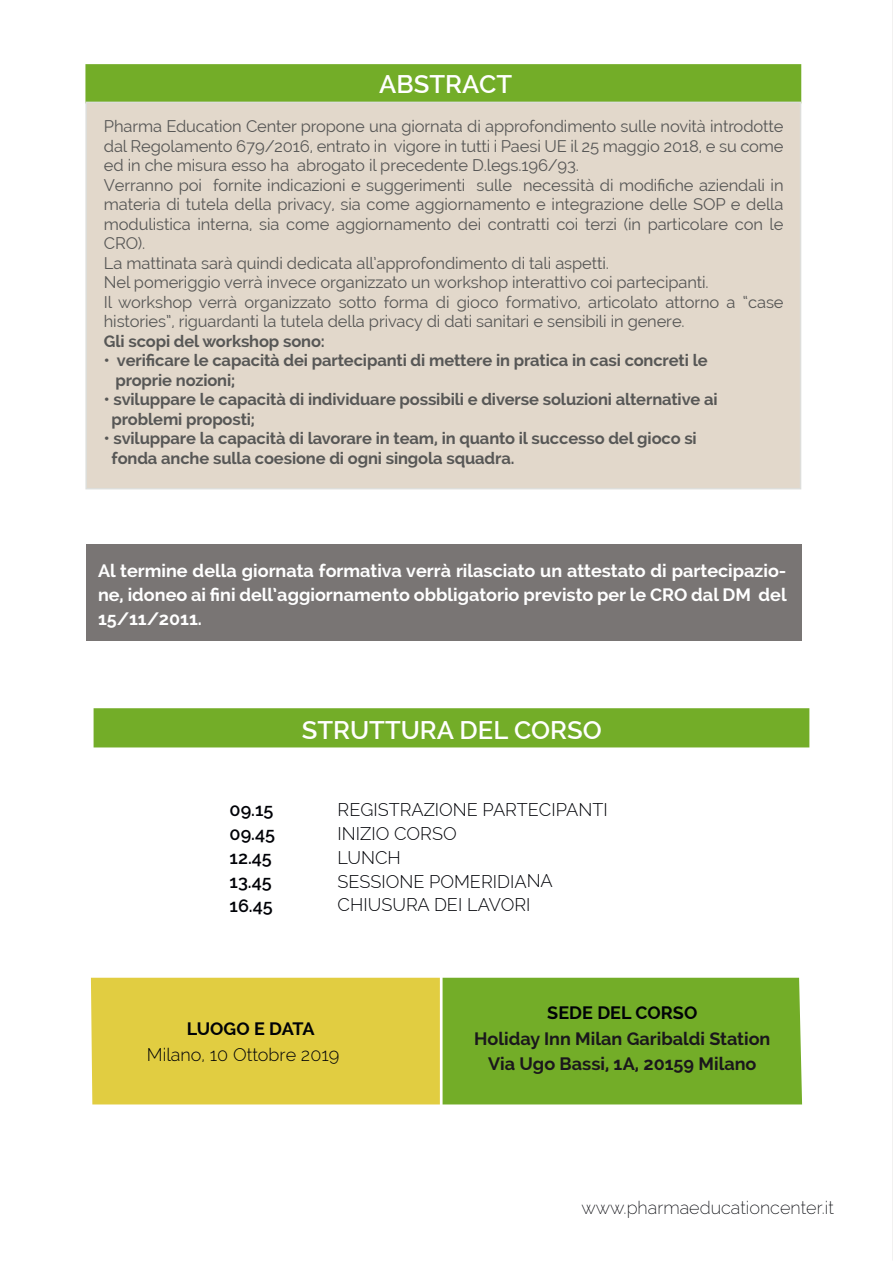
<style>
.page{position:relative;width:893px;height:1263px;background:#fff}
.page>*{position:absolute;margin:0;border:0;box-sizing:border-box;transform-origin:0 0}
.t1{font:600 25.5px "Raleway";color:#fff}
.t2{font:700 18px/24px "Raleway";color:#fff;text-align:justify}
.t3{font:300 18px "Raleway";color:#000207}
.t4{font:700 18px/25.5px "Raleway";color:#1a171c;text-align:center}
.t5{font:200 18px "Raleway";color:#000207}
.t6{font:600 18px "Raleway";color:#000207}
.t7{font:700 18px "Raleway";color:#000207}
.t8{font:700 18px "Raleway";letter-spacing:-.025em;color:#000207}
.t9{font:16.5px/19.5px "Raleway";letter-spacing:-.005em;color:#575756}
.t10{font:700 16.5px/19.5px "Raleway";letter-spacing:-.005em;color:#575756}
</style>
<div class="page">
<div style="left:86px;top:544px;width:715px;height:96px;background:#797574"></div>
<div style="left:85px;top:64px;width:716px;height:39px;background:#73ad28"></div>
<div style="left:86px;top:102px;width:714px;height:387px;background:#e2d8cb"></div>
<div style="left:94px;top:708px;width:715px;height:39px;background:#73ad28"></div>
<div style="left:91px;top:978px;width:349px;height:126px;background:#e1cd41"></div>
<div style="left:442px;top:978px;width:360px;height:126px;background:#73ad28"></div>
<svg style="left:892px;top:0;width:1px;height:1260px"></svg>
<h1 class="t1" style="left:379px;top:70px;width:134px">ABSTRACT</h1>
<p class="t9" style="left:104px;top:116px;width:681px">Pharma Education Center propone una giornata di approfondimento sulle novità introdotte dal Regolamento 679/2016, entrato in vigore in tutti i Paesi UE il 25 maggio 2018, e su come ed in che misura esso ha abrogato il precedente D.legs.196/93.<br>Verranno poi fornite indicazioni e suggerimenti sulle necessità di modifiche aziendali in materia di tutela della privacy, sia come aggiornamento e integrazione delle SOP e della modulistica interna, sia come aggiornamento dei contratti coi terzi (in particolare con le CRO).<br>La mattinata sarà quindi dedicata all’approfondimento di tali aspetti.<br>Nel pomeriggio verrà invece organizzato un workshop interattivo coi partecipanti.<br>Il workshop verrà organizzato sotto forma di gioco formativo, articolato attorno a “case histories”, riguardanti la tutela della privacy di dati sanitari e sensibili in genere.</p>
<p class="t10" style="left:104px;top:331px;width:223px">Gli scopi del workshop sono:</p>
<p class="t10" style="left:115px;top:351px;width:594px;text-indent:-11px">• verificare le capacità dei partecipanti di mettere in pratica in casi concreti le proprie nozioni;</p>
<p class="t10" style="left:112px;top:390px;width:608px;text-indent:-8px">• sviluppare le capacità di individuare possibili e diverse soluzioni alternative ai problemi proposti;</p>
<p class="t10" style="left:112px;top:429px;width:587px;text-indent:-8px">• sviluppare la capacità di lavorare in team, in quanto il successo del gioco si fonda anche sulla coesione di ogni singola squadra.</p>
<p class="t2" style="left:98px;top:559px;width:690px">Al termine della giornata formativa verrà rilasciato un attestato di partecipazio&shy;ne, idoneo ai fini dell’aggiornamento obbligatorio previsto per le CRO dal DM del 15/11/2011.</p>
<h1 class="t1" style="left:302px;top:715px;width:301px">STRUTTURA DEL CORSO</h1>
<p class="t6" style="left:230px;top:799px;width:45px">09.15</p>
<p class="t3" style="left:338px;top:799px;width:271px">REGISTRAZIONE PARTECIPANTI</p>
<p class="t6" style="left:230px;top:823px;width:47px">09.45</p>
<p class="t3" style="left:338px;top:823px;width:121px">INIZIO CORSO</p>
<p class="t6" style="left:230px;top:847px;width:44px">12.45</p>
<p class="t3" style="left:338px;top:847px;width:65px">LUNCH</p>
<p class="t6" style="left:230px;top:871px;width:44px">13.45</p>
<p class="t3" style="left:338px;top:871px;width:217px">SESSIONE POMERIDIANA</p>
<p class="t6" style="left:230px;top:895px;width:45px">16.45</p>
<p class="t3" style="left:338px;top:895px;width:194px">CHIUSURA DEI LAVORI</p>
<p class="t8" style="left:187px;top:1019px;width:129px">LUOGO E DATA</p>
<p class="t3" style="left:147px;top:1044px;width:194px">Milano, 10 Ottobre 2019</p>
<p class="t7" style="left:547px;top:1002px;width:152px">SEDE DEL CORSO</p>
<p class="t4" style="left:474px;top:1025px;width:298px">Holiday Inn Milan Garibaldi Station<br>Via Ugo Bassi, 1A, 20159 Milano</p>
<p class="t5" style="left:581px;top:1197px;width:254px">www.pharmaeducationcenter.it</p>
</div>
